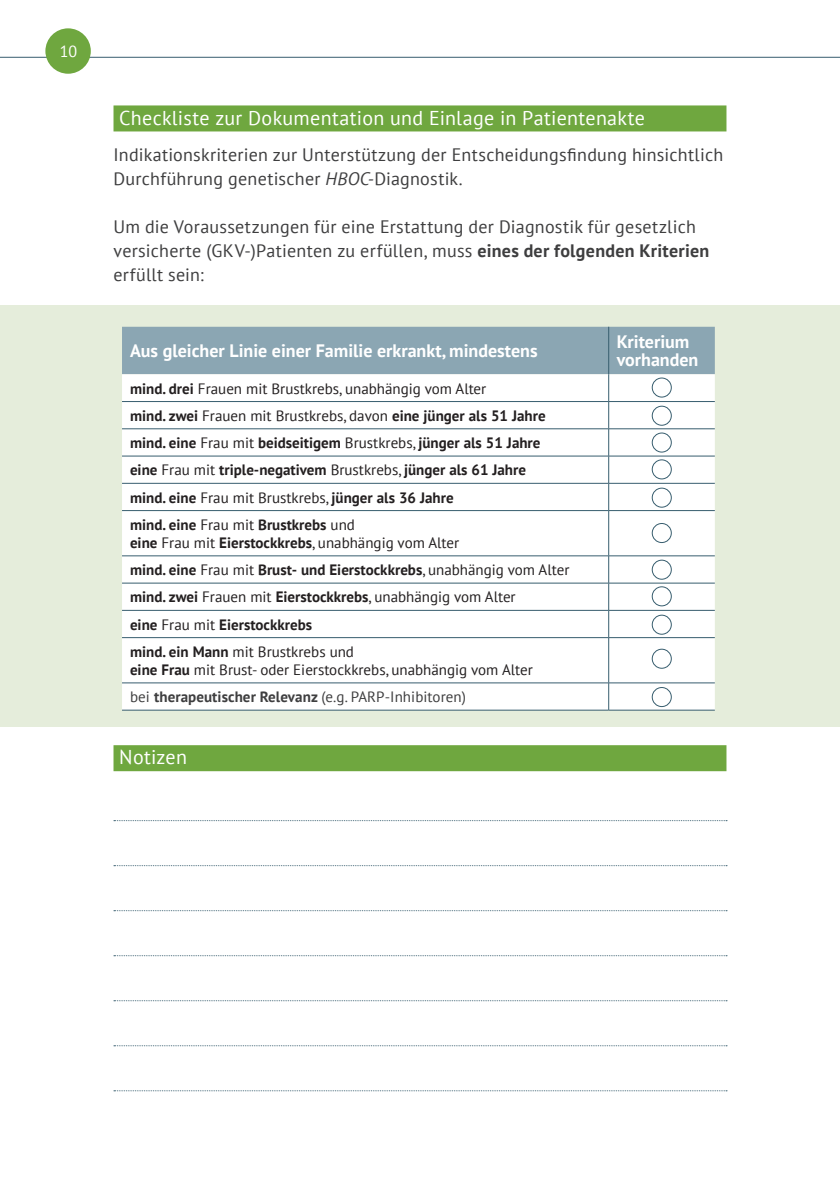
<style>
.page{position:relative;width:840px;height:1191px;background:#fff}
.page>*{position:absolute;margin:0;border:0;box-sizing:border-box;transform-origin:0 0}
.Headline{font:20px "PT Sans";letter-spacing:.015em;color:#fff}
.Fließtext{font:18px/24px "PT Sans";letter-spacing:.015em;color:#3e3e3f}
.t1{font:700 18px "PT Sans";color:#fff}
.t2{font:16px "PT Sans";color:#fff}
.t3{font:700 15px "PT Sans";color:#231f20}
.t4{font:15px/18px "PT Sans";color:#231f20}
.t5{font:15px "PT Sans";letter-spacing:.005em;color:#3e3e3f}
.s1{font-style:italic}
.s2{font-weight:700}
.s3{font-weight:400}
</style>
<div class="page">
<hr style="left:0;top:57px;width:839px;height:1px;background:#375d6e">
<div style="left:45px;top:28px;width:46px;height:46px;background:#6fa73f;border-radius:50%"></div>
<div style="left:0;top:305px;width:839px;height:422px;background:#e5eddb"></div>
<div style="left:122px;top:511px;width:592px;height:199px;background:#fff"></div>
<svg style="left:122px;top:327px;width:592px;height:183px;background:#dee6e9"></svg>
<hr style="left:608px;top:511px;width:1px;height:44px;background:#375d6e">
<svg style="left:608px;top:556px;width:1px;height:81px"></svg>
<hr style="left:608px;top:638px;width:1px;height:44px;background:#375d6e">
<svg style="left:608px;top:683px;width:1px;height:27px"></svg>
<hr style="left:608px;top:327px;width:1px;height:47px;background:#375d6e">
<hr style="left:122px;top:401px;width:486px;height:1px;background:#375d6e">
<hr style="left:608px;top:401px;width:106px;height:1px;background:#375d6e">
<hr style="left:122px;top:456px;width:486px;height:1px;background:#375d6e">
<hr style="left:122px;top:483px;width:486px;height:1px;background:#375d6e">
<hr style="left:122px;top:510px;width:486px;height:1px;background:#375d6e">
<hr style="left:122px;top:555px;width:486px;height:1px;background:#375d6e">
<hr style="left:122px;top:583px;width:486px;height:1px;background:#375d6e">
<hr style="left:122px;top:610px;width:486px;height:1px;background:#375d6e">
<hr style="left:122px;top:637px;width:486px;height:1px;background:#375d6e">
<hr style="left:608px;top:456px;width:106px;height:1px;background:#375d6e">
<hr style="left:608px;top:483px;width:106px;height:1px;background:#375d6e">
<hr style="left:608px;top:510px;width:106px;height:1px;background:#375d6e">
<hr style="left:608px;top:555px;width:106px;height:1px;background:#375d6e">
<hr style="left:608px;top:583px;width:106px;height:1px;background:#375d6e">
<hr style="left:608px;top:610px;width:106px;height:1px;background:#375d6e">
<hr style="left:608px;top:637px;width:106px;height:1px;background:#375d6e">
<hr style="left:122px;top:682px;width:486px;height:1px;background:#375d6e">
<hr style="left:122px;top:710px;width:486px;height:1px;background:#375d6e">
<hr style="left:608px;top:682px;width:106px;height:1px;background:#375d6e">
<hr style="left:608px;top:710px;width:106px;height:1px;background:#375d6e">
<hr style="left:122px;top:428px;width:486px;height:1px;background:#375d6e">
<hr style="left:608px;top:428px;width:106px;height:1px;background:#375d6e">
<div style="left:651px;top:488px;width:20px;height:19px;border:1px solid #375d6e;border-radius:50%"></div>
<div style="left:651px;top:523px;width:20px;height:20px;border:1px solid #375d6e;border-radius:50%"></div>
<div style="left:651px;top:560px;width:20px;height:19px;border:1px solid #375d6e;border-radius:50%"></div>
<div style="left:651px;top:586px;width:20px;height:20px;border:1px solid #375d6e;border-radius:50%"></div>
<div style="left:651px;top:615px;width:20px;height:19px;border:1px solid #375d6e;border-radius:50%"></div>
<div style="left:651px;top:649px;width:20px;height:19px;border:1px solid #375d6e;border-radius:50%"></div>
<div style="left:651px;top:459px;width:20px;height:20px;border:1px solid #375d6e;border-radius:50%"></div>
<div style="left:651px;top:406px;width:20px;height:19px;border:1px solid #375d6e;border-radius:50%"></div>
<div style="left:651px;top:433px;width:20px;height:19px;border:1px solid #375d6e;border-radius:50%"></div>
<div style="left:651px;top:378px;width:20px;height:19px;border:1px solid #375d6e;border-radius:50%"></div>
<div style="left:113px;top:105px;width:613px;height:26px;background:#6fa73f"></div>
<div style="left:113px;top:745px;width:613px;height:26px;background:#6fa73f"></div>
<svg style="left:114px;top:820px;width:612px;height:1px"></svg>
<svg style="left:114px;top:865px;width:612px;height:1px"></svg>
<svg style="left:114px;top:910px;width:612px;height:1px"></svg>
<svg style="left:114px;top:955px;width:612px;height:1px"></svg>
<svg style="left:114px;top:1000px;width:612px;height:1px"></svg>
<svg style="left:114px;top:1045px;width:612px;height:1px"></svg>
<svg style="left:114px;top:1090px;width:612px;height:1px"></svg>
<div style="left:651px;top:687px;width:20px;height:20px;border:1px solid #375d6e;border-radius:50%"></div>
<p class="t2" style="left:60px;top:41px;width:19px">10</p>
<p class="Headline" style="left:119px;top:105px;width:527px">Checkliste zur Dokumentation und Einlage in Patientenakte</p>
<p class="Fließtext" style="left:113px;top:143px;width:611px">Indikationskriterien zur Unterstützung der Entscheidungsfindung hinsichtlich</p>
<p class="Fließtext" style="left:113px;top:167px;width:350px">Durchführung genetischer <span class="s1">HBOC-</span>Diagnostik.</p>
<p class="Fließtext" style="left:113px;top:215px;width:597px">Um die Voraussetzungen für eine Erstattung der Diagnostik für gesetzlich versicherte (GKV-)Patienten zu erfüllen, muss <span class="s2">eines der folgenden Kriterien </span>erfüllt sein:</p>
<p class="t1" style="left:130px;top:339px;width:409px">Aus gleicher Linie einer Familie erkrankt, mindestens</p>
<p class="t4" style="left:130px;top:379px;width:357px"><span class="s2">mind. drei</span> Frauen mit Brustkrebs, unabhängig vom Alter</p>
<p class="t3" style="left:130px;top:405px;width:417px">mind. zwei <span class="s3">Frauen mit Brustkrebs, davon</span> eine jünger als 51 Jahre</p>
<p class="t3" style="left:130px;top:433px;width:412px">mind. eine <span class="s3">Frau mit</span> beidseitigem <span class="s3">Brustkrebs,</span> jünger als 51 Jahre</p>
<p class="t3" style="left:130px;top:460px;width:397px">eine <span class="s3">Frau mit</span> triple-negativem <span class="s3">Brustkrebs,</span> jünger als 61 Jahre</p>
<p class="t3" style="left:130px;top:487px;width:325px">mind. eine <span class="s3">Frau mit Brustkrebs,</span> jünger als 36 Jahre</p>
<p class="t3" style="left:130px;top:514px;width:226px">mind. eine <span class="s3">Frau mit</span> Brustkrebs <span class="s3">und</span></p>
<p class="t4" style="left:130px;top:533px;width:330px"><span class="s2">eine</span> Frau mit <span class="s2">Eierstockkrebs</span>, unabhängig vom Alter</p>
<p class="t3" style="left:130px;top:560px;width:440px">mind. eine <span class="s3">Frau mit</span> Brust- und Eierstockkrebs<span class="s3">, unabhängig vom Alter</span></p>
<p class="t4" style="left:130px;top:588px;width:387px"><span class="s2">mind. zwei</span> Frauen mit <span class="s2">Eierstockkrebs</span>, unabhängig vom Alter</p>
<p class="t3" style="left:130px;top:614px;width:183px">eine <span class="s3">Frau mit</span> Eierstockkrebs</p>
<p class="t4" style="left:130px;top:642px;width:404px"><span class="s2">mind. ein Mann</span> mit Brustkrebs und<br><span class="s2">eine Frau</span> mit Brust- oder Eierstockkrebs, unabhängig vom Alter</p>
<p class="t5" style="left:130px;top:687px;width:337px">bei <span class="s2">therapeutischer Relevanz</span> (e.g. PARP-Inhibitoren)</p>
<p class="Headline" style="left:119px;top:744px;width:69px">Notizen</p>
<p class="t1" style="left:616px;top:330px;width:74px">Kriterium</p>
<p class="t1" style="left:616px;top:348px;width:83px">vorhanden</p>
</div>
